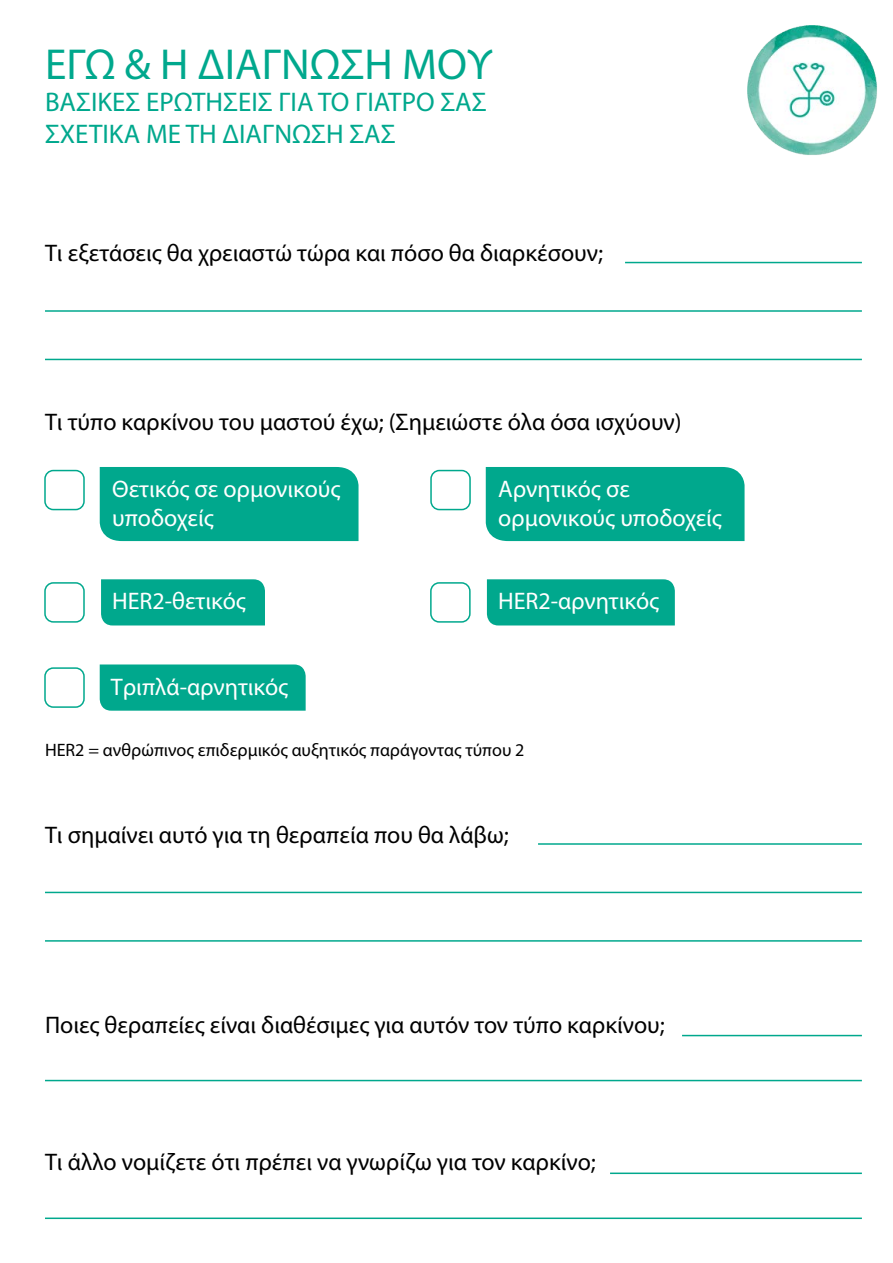
<style>
.page{position:relative;width:893px;height:1263px;background:#fff}
.page>*{position:absolute;margin:0;border:0;box-sizing:border-box;transform-origin:0 0}
.t1{font:43.5px "Myriad Pro";color:#00a88d}
.t2{font:27px/32.4px "Myriad Pro";color:#00a88d}
.t3{font:24px "Myriad Pro";color:#000}
.t4{font:24px/28.8px "Myriad Pro";color:#fff}
.t5{font:18px "Myriad Pro";color:#000}
</style>
<div class="page">
<img style="left:747px;top:25px;width:130px;height:130px">
<div style="left:44px;top:470px;width:41px;height:40px;border:2px solid #00a88d;border-radius:8px"></div>
<div style="left:100px;top:467px;width:259px;height:74px;background:#00a88d"></div>
<div style="left:430px;top:470px;width:41px;height:40px;border:2px solid #00a88d;border-radius:8px"></div>
<div style="left:486px;top:467px;width:259px;height:74px;background:#00a88d"></div>
<div style="left:44px;top:582px;width:41px;height:41px;border:2px solid #00a88d;border-radius:8px"></div>
<div style="left:101px;top:579px;width:164px;height:46px;background:#00a88d"></div>
<div style="left:430px;top:582px;width:41px;height:41px;border:2px solid #00a88d;border-radius:8px"></div>
<div style="left:487px;top:579px;width:188px;height:46px;background:#00a88d"></div>
<div style="left:44px;top:667px;width:41px;height:41px;border:2px solid #00a88d;border-radius:8px"></div>
<div style="left:100px;top:664px;width:206px;height:47px;background:#00a88d"></div>
<hr style="left:625px;top:262px;width:237px;height:1px;background:#00a88d">
<hr style="left:45px;top:359px;width:817px;height:1px;background:#00a88d">
<hr style="left:45px;top:310px;width:817px;height:2px;background:#00a88d">
<hr style="left:538px;top:843px;width:324px;height:2px;background:#00a88d">
<hr style="left:45px;top:940px;width:817px;height:2px;background:#00a88d">
<hr style="left:45px;top:892px;width:817px;height:1px;background:#00a88d">
<hr style="left:682px;top:1035px;width:180px;height:1px;background:#00a88d">
<hr style="left:45px;top:1080px;width:817px;height:1px;background:#00a88d">
<hr style="left:610px;top:1172px;width:252px;height:2px;background:#00a88d">
<hr style="left:45px;top:1217px;width:817px;height:2px;background:#00a88d">
<h1 class="t1" style="left:45px;top:37px;width:449px">ΕΓΩ &amp; Η ΔΙΑΓΝΩΣΗ ΜΟΥ</h1>
<p class="t2" style="left:45px;top:85px;width:443px">ΒΑΣΙΚΕΣ ΕΡΩΤΗΣΕΙΣ ΓΙΑ ΤΟ ΓΙΑΤΡΟ ΣΑΣ<br>ΣΧΕΤΙΚΑ ΜΕ ΤΗ ΔΙΑΓΝΩΣΗ ΣΑΣ</p>
<p class="t3" style="left:45px;top:238px;width:559px">Τι εξετάσεις θα χρειαστώ τώρα και πόσο θα διαρκέσουν;</p>
<p class="t3" style="left:45px;top:407px;width:638px">Τι τύπο καρκίνου του μαστού έχω; (Σημειώστε όλα όσα ισχύουν)</p>
<p class="t4" style="left:112px;top:474px;width:230px">Θετικός σε ορμονικούς υποδοχείς</p>
<p class="t4" style="left:498px;top:474px;width:225px">Αρνητικός σε ορμονικούς υποδοχείς</p>
<p class="t4" style="left:112px;top:587px;width:135px">HER2-θετικός</p>
<p class="t4" style="left:498px;top:587px;width:163px">HER2-αρνητικός</p>
<p class="t4" style="left:111px;top:672px;width:179px">Τριπλά-αρνητικός</p>
<p class="t5" style="left:45px;top:739px;width:481px">HER2 = ανθρώπινος επιδερμικός αυξητικός παράγοντας τύπου 2</p>
<p class="t3" style="left:45px;top:820px;width:465px">Τι σημαίνει αυτό για τη θεραπεία που θα λάβω;</p>
<p class="t3" style="left:45px;top:1010px;width:621px">Ποιες θεραπείες είναι διαθέσιμες για αυτόν τον τύπο καρκίνου;</p>
<p class="t3" style="left:45px;top:1147px;width:552px">Τι άλλο νομίζετε ότι πρέπει να γνωρίζω για τον καρκίνο;</p>
</div>
